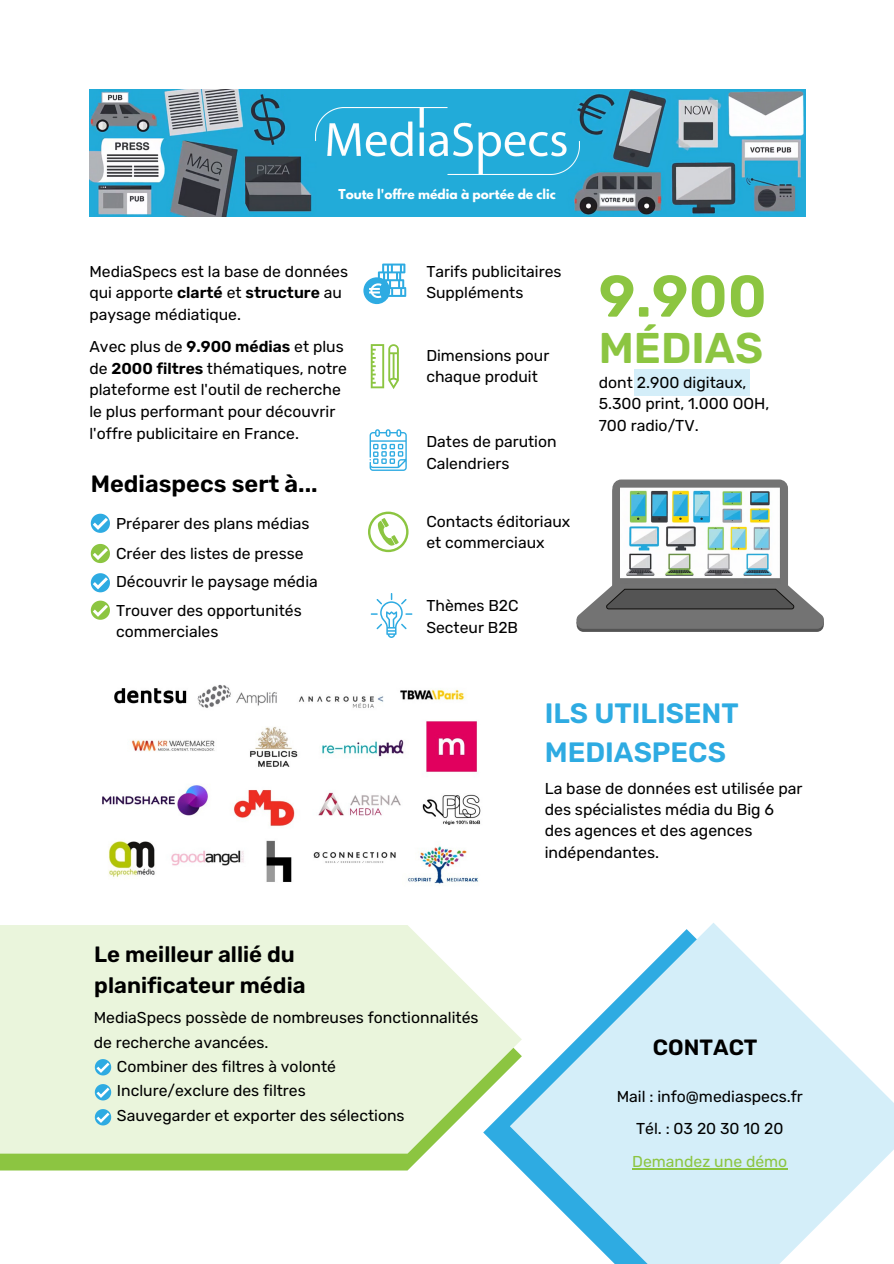
<style>
.page{position:relative;width:894px;height:1264px;background:#fff}
.page>*{position:absolute;margin:0;border:0;box-sizing:border-box;transform-origin:0 0}
.t1{font:600 58.5px "Rubik";color:#8cc541}
.t2{font:600 42.9px "Rubik";color:#8cc541}
.t3{font:600 28.05px/38.5px "Rubik";color:#2eabe2}
.t4{font:600 23.55px "Rubik";color:#000}
.t5{font:600 22.2px "Rubik";color:#000}
.t6{font:600 22.05px "Rubik";color:#000}
.t7{font:15.75px/21.6px "Rubik";color:#000}
.t8{font:15.75px "Rubik";color:#8cc541}
.t9{font:700 12.15px "League Spartan";color:#fff}
.s1{font-weight:600}
</style>
<div class="page">
<img style="left:102px;top:685px;width:379px;height:201px">
<div style="left:576px;top:616px;width:247px;height:16px;background:#545454;border-radius:7px"></div>
<div style="left:612px;top:479px;width:175px;height:120px;background:#737373;border-radius:9px"></div>
<svg style="left:576px;top:585px;width:247px;height:44px"></svg>
<img style="left:620px;top:488px;width:160px;height:91px">
<svg style="left:370px;top:344px;width:29px;height:45px"></svg>
<svg style="left:370px;top:593px;width:42px;height:45px"></svg>
<svg style="left:369px;top:429px;width:37px;height:42px"></svg>
<svg style="left:368px;top:511px;width:40px;height:41px"></svg>
<svg style="left:363px;top:263px;width:43px;height:41px"></svg>
<svg style="left:91px;top:513px;width:19px;height:20px"></svg>
<svg style="left:91px;top:600px;width:19px;height:19px"></svg>
<svg style="left:91px;top:573px;width:19px;height:19px"></svg>
<svg style="left:91px;top:544px;width:19px;height:19px"></svg>
<svg style="left:521px;top:923px;width:372px;height:340px;fill:#d4eef9"></svg>
<svg style="left:0;top:1153px;width:521px;height:17px;fill:#8cc541"></svg>
<svg style="left:0;top:925px;width:521px;height:228px;fill:#eaf5dc"></svg>
<svg style="left:95px;top:1059px;width:16px;height:16px"></svg>
<svg style="left:95px;top:1084px;width:16px;height:16px"></svg>
<svg style="left:95px;top:1109px;width:16px;height:16px"></svg>
<img style="left:89px;top:89px;width:715px;height:128px">
<img style="left:315px;top:107px;width:264px;height:68px">
<div style="left:633px;top:369px;width:116px;height:26px;background:#d4eef9"></div>
<hr style="left:632px;top:1168px;width:155px;height:1px;background:#8cc541">
<p class="t9" style="left:338px;top:188px;width:219px">Toute l'offre média à portée de clic</p>
<p class="t7" style="left:89px;top:260px;width:260px">MediaSpecs est la base de données qui apporte <span class="s1">clarté</span> et <span class="s1">structure</span> au paysage médiatique.</p>
<p class="t7" style="left:89px;top:336px;width:259px">Avec plus de <span class="s1">9.900 médias</span> et plus de <span class="s1">2000 filtres</span> thématiques, notre plateforme est l'outil de recherche le plus performant pour découvrir l'offre publicitaire en France.</p>
<p class="t4" style="left:91px;top:470px;width:228px">Mediaspecs sert à...</p>
<p class="t7" style="left:426px;top:260px;width:137px">Tarifs publicitaires<br>Suppléments</p>
<p class="t7" style="left:426px;top:344px;width:124px">Dimensions pour chaque produit</p>
<p class="t7" style="left:426px;top:431px;width:132px">Dates de parution</p>
<p class="t7" style="left:426px;top:452px;width:85px">Calendriers</p>
<p class="t7" style="left:426px;top:510px;width:145px">Contacts éditoriaux et commerciaux</p>
<p class="t7" style="left:116px;top:513px;width:195px">Préparer des plans médias</p>
<p class="t7" style="left:116px;top:543px;width:189px">Créer des listes de presse</p>
<p class="t7" style="left:116px;top:571px;width:203px">Découvrir le paysage média</p>
<p class="t7" style="left:116px;top:599px;width:187px">Trouver des opportunités commerciales</p>
<p class="t7" style="left:426px;top:595px;width:94px">Thèmes B2C</p>
<p class="t7" style="left:426px;top:616px;width:93px">Secteur B2B</p>
<p class="t1" style="left:598px;top:262px;width:170px">9.900</p>
<p class="t2" style="left:598px;top:322px;width:166px">MÉDIAS</p>
<p class="t7" style="left:598px;top:371px;width:149px">dont 2.900 digitaux,</p>
<p class="t7" style="left:598px;top:393px;width:172px">5.300 print, 1.000 OOH,</p>
<p class="t7" style="left:598px;top:414px;width:101px">700 radio/TV.</p>
<p class="t5" style="left:94px;top:941px;width:202px">Le meilleur allié du</p>
<p class="t5" style="left:94px;top:972px;width:213px">planificateur média</p>
<p class="t7" style="left:94px;top:1005px;width:386px;line-height:24.5px">MediaSpecs possède de nombreuses fonctionnalités de recherche avancées.</p>
<p class="t7" style="left:117px;top:1055px;width:220px">Combiner des filtres à volonté</p>
<p class="t7" style="left:117px;top:1080px;width:190px">Inclure/exclure des filtres</p>
<p class="t7" style="left:117px;top:1104px;width:289px">Sauvegarder et exporter des sélections</p>
<p class="t3" style="left:544px;top:694px;width:195px">ILS UTILISENT<br>MEDIASPECS</p>
<p class="t7" style="left:544px;top:778px;width:259px;line-height:21.1px">La base de données est utilisée par des spécialistes média du Big 6 des agences et des agences indépendantes.</p>
<p class="t6" style="left:652px;top:1034px;width:106px">CONTACT</p>
<p class="t7" style="left:616px;top:1085px;width:187px">Mail : info@mediaspecs.fr</p>
<p class="t7" style="left:636px;top:1118px;width:149px">Tél. : 03 20 30 10 20</p>
<p class="t8" style="left:632px;top:1152px;width:157px">Demandez une démo</p>
</div>
